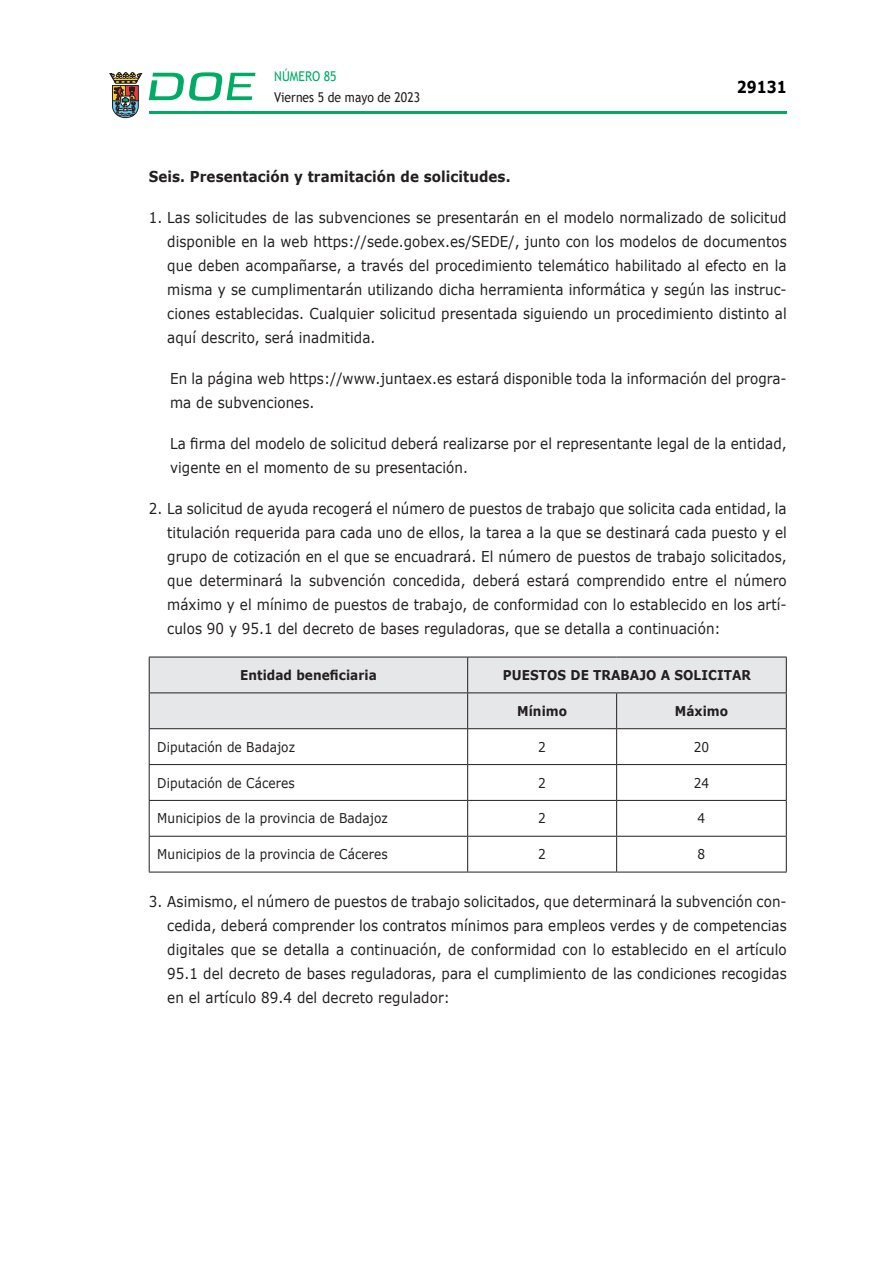
<style>
.page{position:relative;width:893px;height:1263px;background:#fff}
.page>*{position:absolute;margin:0;border:0;box-sizing:border-box;transform-origin:0 0}
.t1{font:700 16.5px "Verdana";color:#000;scale:.85 1}
.CUERPO_DE_TEXTO{font:15px/24px "Verdana";letter-spacing:.005em;color:#231f20;text-align:justify;scale:.9 1}
.CUERPO_DE_TEXTO-2{font:700 15px "Verdana";letter-spacing:.005em;color:#231f20;scale:.9 1}
.CUERPO_DE_TEXTO-3{font:13.5px "Verdana";letter-spacing:.005em;color:#231f20;scale:.9 1}
.TABLATITULO{font:700 13.5px "Verdana";letter-spacing:.005em;color:#231f20;scale:.9 1}
.t2{font:13.5px "Trebuchet MS";color:#231f20;scale:.9 1}
.t3{font:13.5px "Trebuchet MS";color:#00ab67;scale:.9 1}
</style>
<div class="page">
<hr style="left:149px;top:111px;width:638px;height:3px;background:#00ab66">
<svg style="left:109px;top:72px;width:33px;height:46px"></svg>
<svg style="left:149px;top:72px;width:106px;height:29px"></svg>
<div style="left:150px;top:658px;width:636px;height:70px;background:#e6e7e9"></div>
<hr style="left:149px;top:657px;width:319px;height:1px;background:#231f20">
<hr style="left:468px;top:657px;width:149px;height:1px;background:#231f20">
<hr style="left:617px;top:657px;width:170px;height:1px;background:#231f20">
<hr style="left:149px;top:692px;width:319px;height:1px;background:#231f20">
<hr style="left:468px;top:692px;width:149px;height:1px;background:#231f20">
<hr style="left:617px;top:692px;width:170px;height:1px;background:#231f20">
<hr style="left:149px;top:728px;width:319px;height:1px;background:#231f20">
<hr style="left:468px;top:728px;width:149px;height:1px;background:#231f20">
<hr style="left:617px;top:728px;width:170px;height:1px;background:#231f20">
<hr style="left:149px;top:764px;width:319px;height:1px;background:#231f20">
<hr style="left:468px;top:764px;width:149px;height:1px;background:#231f20">
<hr style="left:617px;top:764px;width:170px;height:1px;background:#231f20">
<hr style="left:149px;top:800px;width:319px;height:1px;background:#231f20">
<hr style="left:468px;top:800px;width:149px;height:1px;background:#231f20">
<hr style="left:617px;top:800px;width:170px;height:1px;background:#231f20">
<hr style="left:149px;top:836px;width:319px;height:1px;background:#231f20">
<hr style="left:468px;top:836px;width:149px;height:1px;background:#231f20">
<hr style="left:617px;top:836px;width:170px;height:1px;background:#231f20">
<hr style="left:149px;top:872px;width:319px;height:1px;background:#231f20">
<hr style="left:468px;top:872px;width:149px;height:1px;background:#231f20">
<hr style="left:617px;top:872px;width:170px;height:1px;background:#231f20">
<hr style="left:149px;top:657px;width:1px;height:35px;background:#231f20">
<hr style="left:149px;top:693px;width:1px;height:35px;background:#231f20">
<hr style="left:149px;top:729px;width:1px;height:35px;background:#231f20">
<hr style="left:149px;top:765px;width:1px;height:35px;background:#231f20">
<hr style="left:149px;top:801px;width:1px;height:35px;background:#231f20">
<hr style="left:149px;top:837px;width:1px;height:35px;background:#231f20">
<hr style="left:467px;top:657px;width:1px;height:35px;background:#231f20">
<hr style="left:786px;top:657px;width:1px;height:35px;background:#231f20">
<hr style="left:467px;top:693px;width:1px;height:35px;background:#231f20">
<hr style="left:616px;top:693px;width:1px;height:35px;background:#231f20">
<hr style="left:786px;top:693px;width:1px;height:35px;background:#231f20">
<hr style="left:467px;top:729px;width:1px;height:35px;background:#231f20">
<hr style="left:616px;top:729px;width:1px;height:35px;background:#231f20">
<hr style="left:786px;top:729px;width:1px;height:35px;background:#231f20">
<hr style="left:467px;top:765px;width:1px;height:35px;background:#231f20">
<hr style="left:616px;top:765px;width:1px;height:35px;background:#231f20">
<hr style="left:786px;top:765px;width:1px;height:35px;background:#231f20">
<hr style="left:467px;top:801px;width:1px;height:35px;background:#231f20">
<hr style="left:616px;top:801px;width:1px;height:35px;background:#231f20">
<hr style="left:786px;top:801px;width:1px;height:35px;background:#231f20">
<hr style="left:467px;top:837px;width:1px;height:35px;background:#231f20">
<hr style="left:616px;top:837px;width:1px;height:35px;background:#231f20">
<hr style="left:786px;top:837px;width:1px;height:35px;background:#231f20">
<p class="t3" style="left:274px;top:67px;width:71px">NÚMERO 85</p>
<p class="t2" style="left:274px;top:88px;width:163px">Viernes 5 de mayo de 2023</p>
<p class="t1" style="left:737px;top:75px;width:60px">29131</p>
<p class="CUERPO_DE_TEXTO-2" style="left:149px;top:165px;width:403px">Seis. Presentación y tramitación de solicitudes.</p>
<p class="CUERPO_DE_TEXTO" style="left:167px;top:205px;width:690px;text-indent:-18px">1. Las solicitudes de las subvenciones se presentarán en el modelo normalizado de solicitud disponible en la web https://sede.gobex.es/SEDE/, junto con los modelos de documentos que deben acompañarse, a través del procedimiento telemático habilitado al efecto en la misma y se cumplimentarán utilizando dicha herramienta informática y según las instruc&shy;ciones establecidas. Cualquier solicitud presentada siguiendo un procedimiento distinto al aquí descrito, será inadmitida.</p>
<p class="CUERPO_DE_TEXTO" style="left:170px;top:366px;width:687px">En la página web https://www.juntaex.es estará disponible toda la información del progra&shy;ma de subvenciones.</p>
<p class="CUERPO_DE_TEXTO" style="left:170px;top:431px;width:687px">La firma del modelo de solicitud deberá realizarse por el representante legal de la entidad, vigente en el momento de su presentación.</p>
<p class="CUERPO_DE_TEXTO" style="left:167px;top:496px;width:690px;text-indent:-18px">2. La solicitud de ayuda recogerá el número de puestos de trabajo que solicita cada entidad, la titulación requerida para cada uno de ellos, la tarea a la que se destinará cada puesto y el grupo de cotización en el que se encuadrará. El número de puestos de trabajo solicitados, que determinará la subvención concedida, deberá estará comprendido entre el número máximo y el mínimo de puestos de trabajo, de conformidad con lo establecido en los artí&shy;culos 90 y 95.1 del decreto de bases reguladoras, que se detalla a continuación:</p>
<p class="TABLATITULO" style="left:240px;top:666px;width:154px">Entidad beneficiaria</p>
<p class="TABLATITULO" style="left:503px;top:666px;width:277px">PUESTOS DE TRABAJO A SOLICITAR</p>
<p class="TABLATITULO" style="left:517px;top:701px;width:57px">Mínimo</p>
<p class="TABLATITULO" style="left:675px;top:701px;width:61px">Máximo</p>
<p class="CUERPO_DE_TEXTO-3" style="left:157px;top:738px;width:155px">Diputación de Badajoz</p>
<p class="CUERPO_DE_TEXTO-3" style="left:538px;top:738px;width:10px">2</p>
<p class="CUERPO_DE_TEXTO-3" style="left:694px;top:738px;width:19px">20</p>
<p class="CUERPO_DE_TEXTO-3" style="left:157px;top:773px;width:154px">Diputación de Cáceres</p>
<p class="CUERPO_DE_TEXTO-3" style="left:538px;top:773px;width:10px">2</p>
<p class="CUERPO_DE_TEXTO-3" style="left:694px;top:773px;width:19px">24</p>
<p class="CUERPO_DE_TEXTO-3" style="left:157px;top:809px;width:258px">Municipios de la provincia de Badajoz</p>
<p class="CUERPO_DE_TEXTO-3" style="left:538px;top:809px;width:10px">2</p>
<p class="CUERPO_DE_TEXTO-3" style="left:698px;top:809px;width:10px">4</p>
<p class="CUERPO_DE_TEXTO-3" style="left:157px;top:845px;width:257px">Municipios de la provincia de Cáceres</p>
<p class="CUERPO_DE_TEXTO-3" style="left:538px;top:845px;width:10px">2</p>
<p class="CUERPO_DE_TEXTO-3" style="left:698px;top:845px;width:10px">8</p>
<p class="CUERPO_DE_TEXTO" style="left:167px;top:890px;width:690px;text-indent:-18px">3. Asimismo, el número de puestos de trabajo solicitados, que determinará la subvención con&shy;cedida, deberá comprender los contratos mínimos para empleos verdes y de competencias digitales que se detalla a continuación, de conformidad con lo establecido en el artículo 95.1 del decreto de bases reguladoras, para el cumplimiento de las condiciones recogidas en el artículo 89.4 del decreto regulador:</p>
</div>
